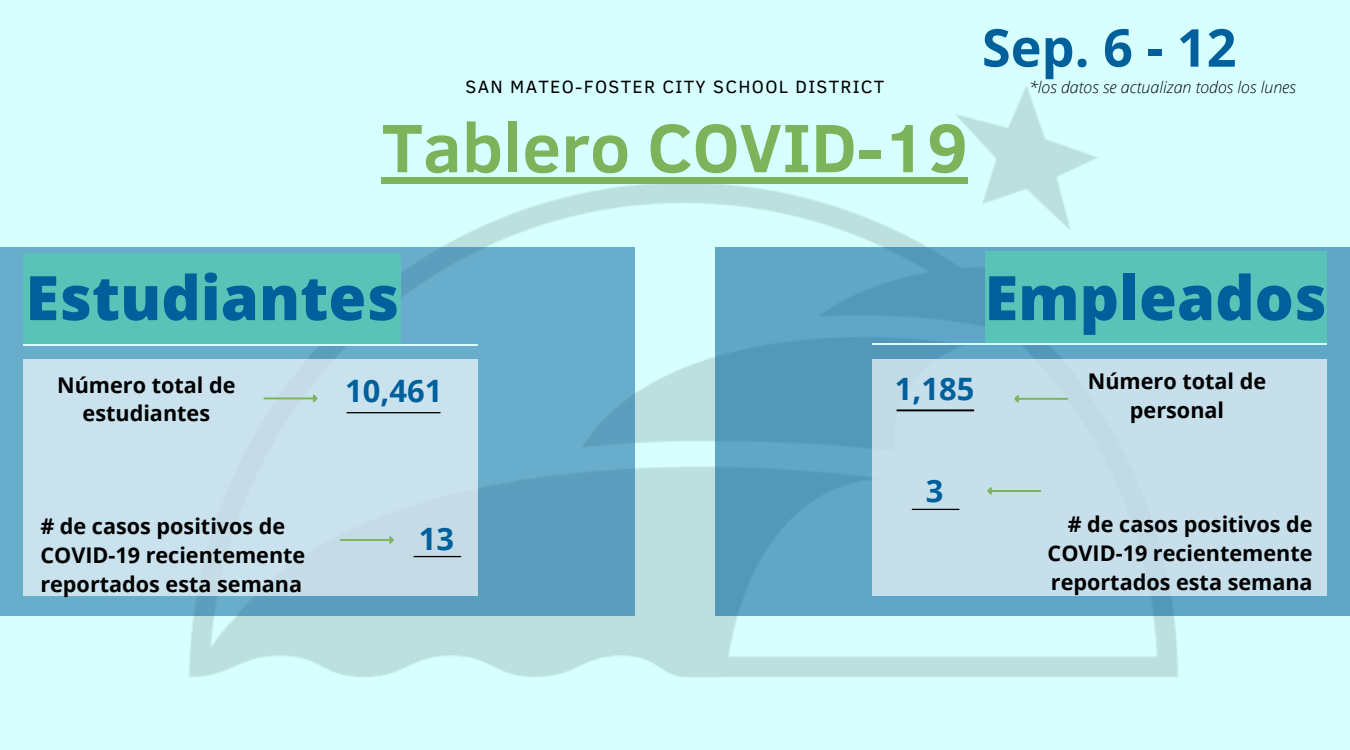
<style>
.page{position:relative;width:1350px;height:750px;background:#d7ffff}
.page>*{position:absolute;margin:0;border:0;box-sizing:border-box;transform-origin:0 0}
.t1{font:700 70px "Clear Sans";color:#7bb45a}
.t2{font:800 61.4px "Open Sans";color:#00609c}
.t3{font:700 52.2px "Open Sans";color:#00609c}
.t4{font:700 30.8px "Open Sans";color:#00609c}
.t5{font:700 21.6px/28.8px "Open Sans";color:#000;text-align:center}
.t6{font:18.2px "Clear Sans";letter-spacing:.07em;color:#000}
.t7{font:italic 300 16px "Open Sans";color:#000}
</style>
<div class="page">
<img style="left:189px;top:86px;width:989px;height:592px">
<div style="left:0;top:247px;width:634px;height:369px;background:linear-gradient(to right,#68accb,#61a4c3)"></div>
<div style="left:715px;top:247px;width:635px;height:369px;background:linear-gradient(to right,#589ebf,#60a7c8)"></div>
<div style="left:23px;top:253px;width:378px;height:92px;background:#59c3b7"></div>
<hr style="left:23px;top:344px;width:455px;height:2px;background:#d7ffff">
<hr style="left:872px;top:343px;width:455px;height:2px;background:#d7ffff">
<div style="left:985px;top:251px;width:341px;height:92px;background:#59c3b7"></div>
<div style="left:23px;top:359px;width:455px;height:237px;background:#c9e2ed"></div>
<div style="left:872px;top:359px;width:455px;height:237px;background:#c6dfeb"></div>
<hr style="left:897px;top:410px;width:77px;height:1px;background:#000">
<div style="left:382px;top:177px;width:586px;height:7px;background:#7bb45a"></div>
<hr style="left:912px;top:509px;width:47px;height:1px;background:#000">
<hr style="left:414px;top:556px;width:47px;height:1px;background:#000">
<hr style="left:341px;top:539px;width:48px;height:2px;background:#7bb45a">
<svg style="left:388px;top:536px;width:6px;height:8px"></svg>
<hr style="left:347px;top:412px;width:93px;height:1px;background:#000">
<hr style="left:264px;top:398px;width:49px;height:1px;background:#7bb45a">
<svg style="left:312px;top:394px;width:6px;height:9px"></svg>
<hr style="left:1019px;top:398px;width:49px;height:2px;background:#7bb45a">
<svg style="left:1014px;top:395px;width:6px;height:8px"></svg>
<hr style="left:992px;top:490px;width:49px;height:2px;background:#7bb45a">
<svg style="left:987px;top:487px;width:5px;height:8px"></svg>
<p class="t6" style="left:465px;top:73px;width:421px">SAN MATEO-FOSTER CITY SCHOOL DISTRICT</p>
<p class="t1" style="left:382px;top:97px;width:588px">Tablero COVID-19</p>
<p class="t3" style="left:982px;top:11px;width:256px">Sep. 6 - 12</p>
<p class="t7" style="left:1029px;top:76px;width:269px">*los datos se actualizan todos los lunes</p>
<p class="t2" style="left:25px;top:255px;width:375px">Estudiantes</p>
<p class="t2" style="left:985px;top:255px;width:344px">Empleados</p>
<p class="t5" style="left:57px;top:370px;width:180px">Número total de estudiantes</p>
<p class="t4" style="left:345px;top:370px;width:99px">10,461</p>
<p class="t5" style="left:40px;top:511px;width:266px;text-align:left"># de casos positivos de<br>COVID-19 recientemente reportados esta semana</p>
<p class="t4" style="left:419px;top:517px;width:37px">13</p>
<p class="t4" style="left:895px;top:367px;width:81px">1,185</p>
<p class="t4" style="left:926px;top:469px;width:19px">3</p>
<p class="t5" style="left:1088px;top:366px;width:180px">Número total de personal</p>
<p class="t5" style="left:1048px;top:509px;width:267px;text-align:justify;text-indent:20px"># de casos positivos de COVID-19 recientemente reportados esta semana</p>
</div>
